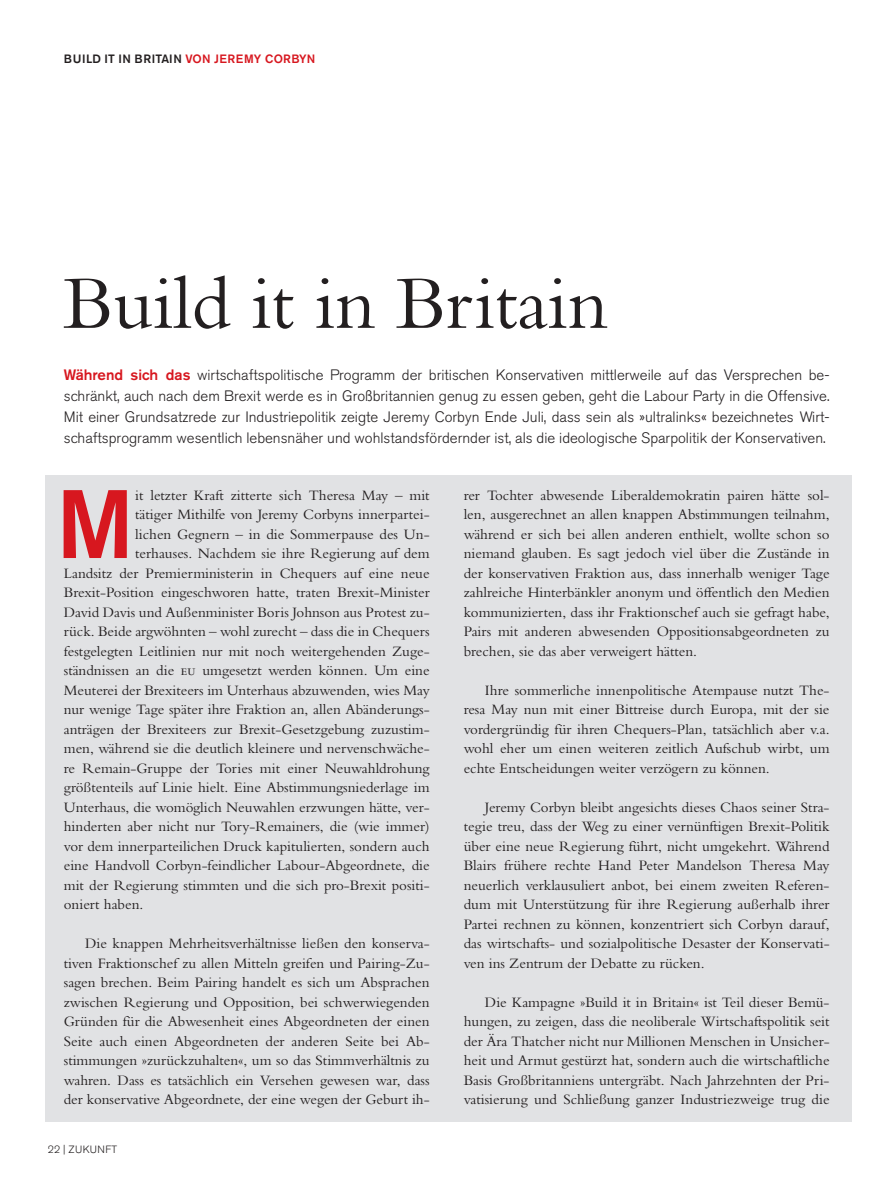
<style>
.page{position:relative;width:893px;height:1191px;background:#fff}
.page>*{position:absolute;margin:0;border:0;box-sizing:border-box;transform-origin:0 0}
.t1{font:500 96.15px "Akzidenz Grotesk Pro";color:#d7171f}
.t2{font:78px "Bembo MT Pro";letter-spacing:-.005em;color:#231f20}
.t3{font:15px/19.5px "Bembo MT Pro";color:#231f20;text-align:justify}
.t4{font:300 15px/21px "Akzidenz Grotesk Pro";color:#231f20;text-align:justify}
.t5{font:500 12px "Akzidenz Grotesk Pro";letter-spacing:.04em;color:#231f20}
.t6{font:300 10.5px "Akzidenz Grotesk Pro";color:#231f20}
.s1{color:#d7171f}
.s2{font-weight:500;color:#d7171f}
</style>
<div class="page">
<div style="left:46px;top:476px;width:805px;height:646px;background:#e1e2e4"></div>
<p class="t5" style="left:64px;top:55px;width:253px">BUILD IT IN BRITAIN <span class="s1">VON JEREMY CORBYN</span></p>
<h2 class="t2" style="left:64px;top:277px;width:546px">Build it in Britain</h2>
<p class="t4" style="left:64px;top:366px;width:767px"><span class="s2">Während sich das</span> wirtschaftspolitische Programm der britischen Konservativen mittlerweile auf das Versprechen be&shy;schränkt, auch nach dem Brexit werde es in Großbritannien genug zu essen geben, geht die Labour Party in die Offensive.<br>Mit einer Grundsatzrede zur Industriepolitik zeigte Jeremy Corbyn Ende Juli, dass sein als »ultralinks« bezeichnetes Wirt&shy;schaftsprogramm wesentlich lebensnäher und wohlstandsfördernder ist, als die ideologische Sparpolitik der Konservativen.</p>
<p class="t3" style="left:135px;top:487px;width:296px">it letzter Kraft zitterte sich Theresa May – mit</p>
<p class="t3" style="left:135px;top:506px;width:296px">tätiger Mithilfe von Jeremy Corbyns innerpartei-</p>
<p class="t3" style="left:135px;top:526px;width:296px">lichen Gegnern – in die Sommerpause des Un-</p>
<p class="t3" style="left:135px;top:545px;width:294px">terhauses. Nachdem sie ihre Regierung auf dem</p>
<p class="t3" style="left:64px;top:565px;width:367px">Landsitz der Premierministerin in Chequers auf eine neue</p>
<p class="t3" style="left:64px;top:584px;width:367px">Brexit-Position eingeschworen hatte, traten Brexit-Minister</p>
<p class="t3" style="left:64px;top:604px;width:367px">David Davis und Außenminister Boris Johnson aus Protest zu-</p>
<p class="t3" style="left:64px;top:623px;width:367px">rück. Beide argwöhnten – wohl zurecht – dass die in Chequers</p>
<p class="t3" style="left:64px;top:643px;width:367px">festgelegten Leitlinien nur mit noch weitergehenden Zuge-</p>
<p class="t3" style="left:64px;top:662px;width:367px">ständnissen an die eu umgesetzt werden können. Um eine</p>
<p class="t3" style="left:64px;top:682px;width:367px">Meuterei der Brexiteers im Unterhaus abzuwenden, wies May</p>
<p class="t3" style="left:64px;top:701px;width:367px">nur wenige Tage später ihre Fraktion an, allen Abänderungs-</p>
<p class="t3" style="left:64px;top:721px;width:367px">anträgen der Brexiteers zur Brexit-Gesetzgebung zuzustim-</p>
<p class="t3" style="left:64px;top:740px;width:367px">men, während sie die deutlich kleinere und nervenschwäche-</p>
<p class="t3" style="left:64px;top:760px;width:367px">re Remain-Gruppe der Tories mit einer Neuwahldrohung</p>
<p class="t3" style="left:64px;top:779px;width:365px">größtenteils auf Linie hielt. Eine Abstimmungsniederlage im</p>
<p class="t3" style="left:64px;top:799px;width:367px">Unterhaus, die womöglich Neuwahlen erzwungen hätte, ver-</p>
<p class="t3" style="left:64px;top:818px;width:367px">hinderten aber nicht nur Tory-Remainers, die (wie immer)</p>
<p class="t3" style="left:64px;top:838px;width:367px">vor dem innerparteilichen Druck kapitulierten, sondern auch</p>
<p class="t3" style="left:64px;top:857px;width:367px">eine Handvoll Corbyn-feindlicher Labour-Abgeordnete, die</p>
<p class="t3" style="left:64px;top:877px;width:367px">mit der Regierung stimmten und die sich pro-Brexit positi-</p>
<p class="t3" style="left:64px;top:896px;width:81px">oniert haben.</p>
<p class="t3" style="left:64px;top:935px;width:367px;text-indent:21px">Die knappen Mehrheitsverhältnisse ließen den konserva&shy;tiven Fraktionschef zu allen Mitteln greifen und Pairing-Zu&shy;sagen brechen. Beim Pairing handelt es sich um Absprachen zwischen Regierung und Opposition, bei schwerwiegenden Gründen für die Abwesenheit eines Abgeordneten der einen Seite auch einen Abgeordneten der anderen Seite bei Ab&shy;stimmungen »zurückzuhalten«, um so das Stimmverhältnis zu wahren. Dass es tatsächlich ein Versehen gewesen war, dass der konservative Abgeordnete, der eine wegen der Geburt ih-</p>
<h1 class="t1" style="left:56px;top:489px;width:80px">M</h1>
<p class="t6" style="left:48px;top:1145px;width:71px">22 | ZUKUNFT</p>
<p class="t3" style="left:463px;top:487px;width:367px">rer Tochter abwesende Liberaldemokratin pairen hätte sol&shy;len, ausgerechnet an allen knappen Abstimmungen teilnahm, während er sich bei allen anderen enthielt, wollte schon so niemand glauben. Es sagt jedoch viel über die Zustände in der konservativen Fraktion aus, dass innerhalb weniger Tage zahlreiche Hinterbänkler anonym und öffentlich den Medien kommunizierten, dass ihr Fraktionschef auch sie gefragt habe, Pairs mit anderen abwesenden Oppositionsabgeordneten zu brechen, sie das aber verweigert hätten.</p>
<p class="t3" style="left:463px;top:682px;width:367px;text-indent:21px">Ihre sommerliche innenpolitische Atempause nutzt The&shy;resa May nun mit einer Bittreise durch Europa, mit der sie vordergründig für ihren Chequers-Plan, tatsächlich aber v.a. wohl eher um einen weiteren zeitlich Aufschub wirbt, um echte Entscheidungen weiter verzögern zu können.</p>
<p class="t3" style="left:463px;top:799px;width:367px;text-indent:21px">Jeremy Corbyn bleibt angesichts dieses Chaos seiner Stra&shy;tegie treu, dass der Weg zu einer vernünftigen Brexit-Politik über eine neue Regierung führt, nicht umgekehrt. Während Blairs frühere rechte Hand Peter Mandelson Theresa May neuerlich verklausuliert anbot, bei einem zweiten Referen&shy;dum mit Unterstützung für ihre Regierung außerhalb ihrer Partei rechnen zu können, konzentriert sich Corbyn darauf, das wirtschafts- und sozialpolitische Desaster der Konservati&shy;ven ins Zentrum der Debatte zu rücken.</p>
<p class="t3" style="left:463px;top:994px;width:367px;text-indent:21px">Die Kampagne »Build it in Britain« ist Teil dieser Bemü&shy;hungen, zu zeigen, dass die neoliberale Wirtschaftspolitik seit der Ära Thatcher nicht nur Millionen Menschen in Unsicher&shy;heit und Armut gestürzt hat, sondern auch die wirtschaftliche Basis Großbritanniens untergräbt. Nach Jahrzehnten der Pri&shy;vatisierung und Schließung ganzer Industriezweige trug die</p>
</div>
